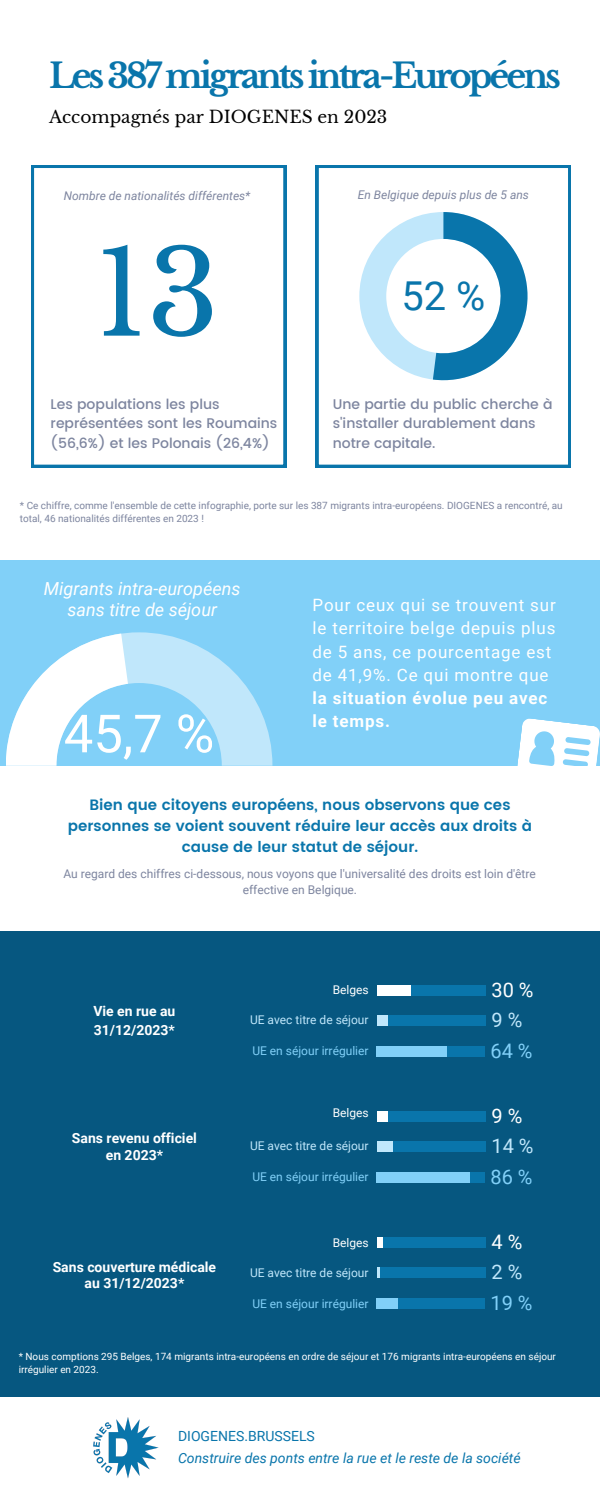
<style>
.page{position:relative;width:600px;height:1500px;background:#fff}
.page>*{position:absolute;margin:0;border:0;box-sizing:border-box;transform-origin:0 0}
.t1{font:116.6px "Libre Baskerville";color:#0975ab}
.t2{font:52.7px "Roboto";color:#fff}
.t3{font:39.9px "Roboto";color:#0975ab}
.t4{font:700 34px "Libre Baskerville";letter-spacing:-.09em;color:#0975ab}
.t5{font:20px "Roboto";color:#81d0f8}
.t6{font:20px "Roboto";color:#fff}
.t7{font:20px "Roboto";color:#c0e7fb}
.t8{font:italic 18px/21.8px "Roboto";color:#fff;text-align:center}
.t9{font:17px/23.2px "Roboto";letter-spacing:.05em;color:#fff}
.t10{font:17px "Libre Baskerville";color:#000}
.t11{font:600 15px/21px "Poppins";color:#0975ab;text-align:center}
.t12{font:500 14px/19.5px "Poppins";color:#7d859f}
.t13{font:700 14px/16.5px "Roboto";color:#fff;text-align:center}
.t14{font:italic 14px "Roboto";color:#0975ab}
.t15{font:14px "Roboto";color:#0975ab}
.t16{font:12px/16.5px "Roboto";color:#7d859f;text-align:center}
.t17{font:12px "Roboto";color:#81d0f8}
.t18{font:italic 12px "Roboto";color:#7d859f}
.t19{font:12px "Roboto";color:#c0e7fb}
.t20{font:12px "Roboto";color:#fff}
.t21{font:10px/13.5px "Roboto";color:#7d859f}
.t22{font:10px/13.5px "Roboto";color:#fff}
.s1{font-weight:700}
</style>
<div class="page">
<div style="left:0;top:560px;width:600px;height:206px;background:#81d0f8"></div>
<div style="left:0;top:931px;width:600px;height:466px;background:#065780"></div>
<div style="left:378px;top:985px;width:108px;height:11px;background:#0975ab"></div>
<div style="left:378px;top:985px;width:32px;height:11px;background:#fff"></div>
<img style="left:93px;top:1417px;width:66px;height:61px">
<svg style="left:316px;top:165px;width:255px;height:302px"></svg>
<svg style="left:359px;top:212px;width:169px;height:168px"></svg>
<svg style="left:6px;top:632px;width:266px;height:134px"></svg>
<svg style="left:517px;top:718px;width:83px;height:48px"></svg>
<svg style="left:31px;top:165px;width:255px;height:302px"></svg>
<div style="left:378px;top:1015px;width:108px;height:11px;background:#0975ab"></div>
<div style="left:378px;top:1015px;width:9px;height:11px;background:#c0e7fb"></div>
<div style="left:377px;top:1046px;width:108px;height:11px;background:#0975ab"></div>
<div style="left:377px;top:1046px;width:69px;height:11px;background:#81d0f8"></div>
<div style="left:378px;top:1111px;width:108px;height:11px;background:#0975ab"></div>
<div style="left:378px;top:1111px;width:9px;height:11px;background:#fff"></div>
<div style="left:378px;top:1141px;width:108px;height:11px;background:#0975ab"></div>
<div style="left:378px;top:1141px;width:15px;height:11px;background:#c0e7fb"></div>
<div style="left:377px;top:1172px;width:108px;height:11px;background:#0975ab"></div>
<div style="left:377px;top:1172px;width:93px;height:11px;background:#81d0f8"></div>
<div style="left:378px;top:1237px;width:108px;height:11px;background:#0975ab"></div>
<hr style="left:378px;top:1237px;width:4px;height:11px;background:#fff">
<div style="left:378px;top:1267px;width:108px;height:11px;background:#0975ab"></div>
<svg style="left:378px;top:1267px;width:2px;height:11px"></svg>
<div style="left:377px;top:1298px;width:108px;height:11px;background:#0975ab"></div>
<div style="left:377px;top:1298px;width:20px;height:11px;background:#81d0f8"></div>
<p class="t4" style="left:49px;top:55px;width:513px">Les 387 migrants intra-Européens</p>
<h2 class="t10" style="left:49px;top:107px;width:340px">Accompagnés par DIOGENES en 2023</h2>
<h6 class="t18" style="left:64px;top:189px;width:188px">Nombre de nationalités différentes*</h6>
<h6 class="t1" style="left:95px;top:223px;width:125px">13</h6>
<h4 class="t12" style="left:51px;top:394px;width:228px">Les populations les plus représentées sont les Roumains (56,6%) et les Polonais (26,4%)</h4>
<h6 class="t18" style="left:358px;top:188px;width:173px">En Belgique depuis plus de 5 ans</h6>
<h3 class="t3" style="left:402px;top:273px;width:85px">52 %</h3>
<h4 class="t12" style="left:333px;top:394px;width:221px">Une partie du public cherche à s'installer durablement dans notre capitale.</h4>
<h2 class="t21" style="left:20px;top:498px;width:544px">* Ce chiffre, comme l'ensemble de cette infographie, porte sur les 387 migrants intra-européens. DIOGENES a rencontré, au total, 46 nationalités différentes en 2023 !</h2>
<h4 class="t8" style="left:44px;top:578px;width:198px">Migrants intra-européens sans titre de séjour</h4>
<h2 class="t2" style="left:64px;top:703px;width:152px">45,7 %</h2>
<h4 class="t9" style="left:312px;top:594px;width:245px">Pour ceux qui se trouvent sur le territoire belge depuis plus de 5 ans, ce pourcentage est de 41,9%. Ce qui montre que <span class="s1">la situation évolue peu avec le temps.</span></h4>
<h6 class="t11" style="left:68px;top:794px;width:466px">Bien que citoyens européens, nous observons que ces personnes se voient souvent réduire leur accès aux droits à cause de leur statut de séjour.</h6>
<h6 class="t16" style="left:63px;top:866px;width:474px">Au regard des chiffres ci-dessous, nous voyons que l'universalité des droits est loin d'être effective en Belgique.</h6>
<p class="t13" style="left:93px;top:1001px;width:84px;line-height:19.5px;text-align:left">Vie en rue au<br>31/12/2023*</p>
<p class="t13" style="left:72px;top:1130px;width:126px">Sans revenu officiel en 2023*</p>
<h4 class="t13" style="left:53px;top:1259px;width:165px">Sans couverture médicale au 31/12/2023*</h4>
<h6 class="t20" style="left:333px;top:983px;width:37px">Belges</h6>
<h6 class="t19" style="left:250px;top:1013px;width:120px">UE avec titre de séjour</h6>
<h6 class="t17" style="left:252px;top:1044px;width:118px">UE en séjour irrégulier</h6>
<h3 class="t6" style="left:491px;top:978px;width:44px">30 %</h3>
<h3 class="t7" style="left:491px;top:1008px;width:32px">9%</h3>
<h3 class="t5" style="left:490px;top:1039px;width:44px">64 %</h3>
<h4 class="t20" style="left:333px;top:1106px;width:37px">Belges</h4>
<h3 class="t6" style="left:491px;top:1105px;width:32px">9%</h3>
<h6 class="t19" style="left:250px;top:1139px;width:120px">UE avec titre de séjour</h6>
<h6 class="t17" style="left:252px;top:1170px;width:118px">UE en séjour irrégulier</h6>
<h3 class="t7" style="left:491px;top:1135px;width:44px">14 %</h3>
<h3 class="t5" style="left:490px;top:1166px;width:44px">86 %</h3>
<h6 class="t20" style="left:333px;top:1235px;width:37px">Belges</h6>
<h3 class="t6" style="left:491px;top:1231px;width:32px">4%</h3>
<p class="t19" style="left:250px;top:1266px;width:120px">UE avec titre de séjour</p>
<p class="t17" style="left:252px;top:1296px;width:118px">UE en séjour irrégulier</p>
<h3 class="t7" style="left:491px;top:1261px;width:32px">2%</h3>
<h3 class="t5" style="left:490px;top:1292px;width:44px">19 %</h3>
<h3 class="t22" style="left:19px;top:1350px;width:539px">* Nous comptions 295 Belges, 174 migrants intra-européens en ordre de séjour et 176 migrants intra-européens en séjour irrégulier en 2023.</h3>
<h2 class="t15" style="left:178px;top:1428px;width:138px">DIOGENES.BRUSSELS</h2>
<h6 class="t14" style="left:178px;top:1450px;width:344px">Construire des ponts entre la rue et le reste de la société</h6>
</div>
